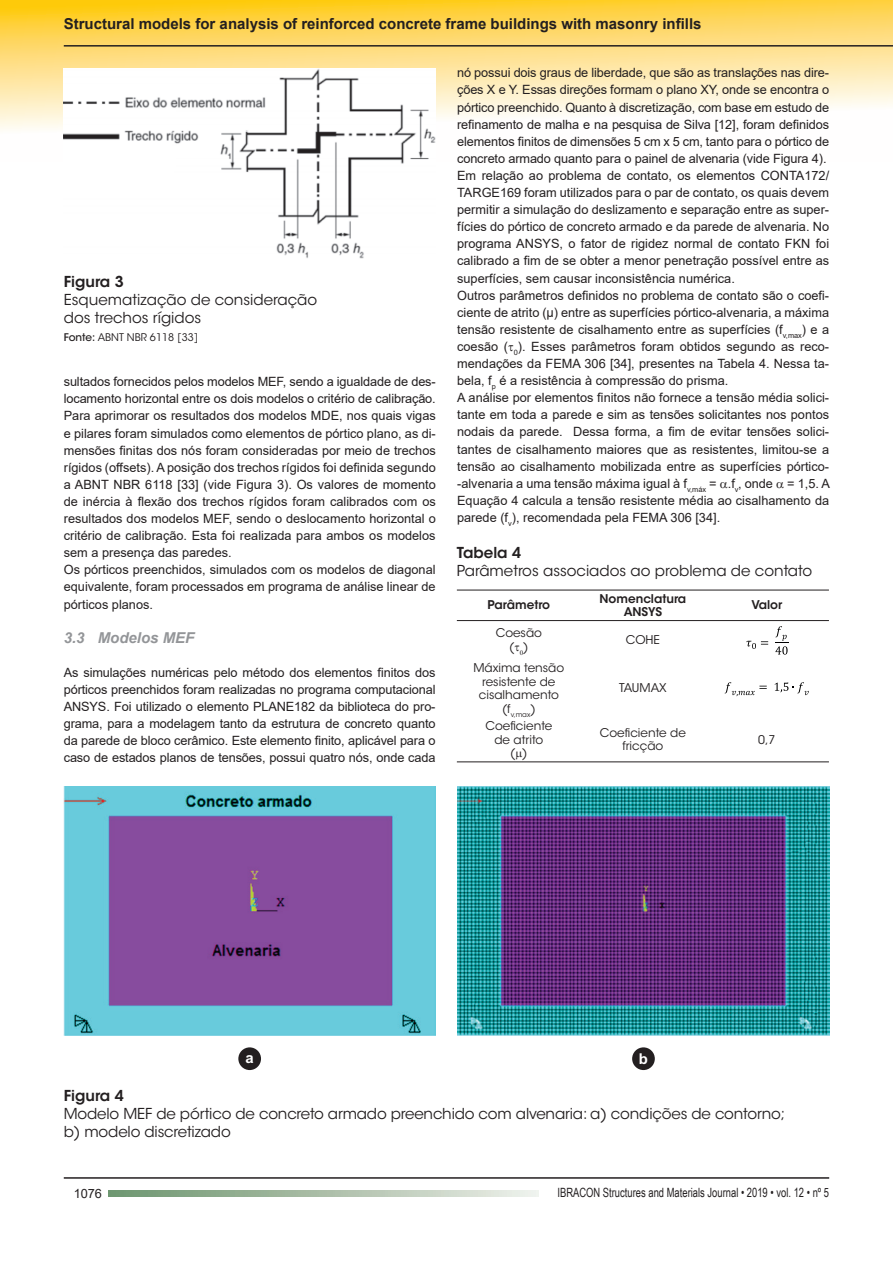
<style>
.page{position:relative;width:893px;height:1263px;background:#fff}
.page>*{position:absolute;margin:0;border:0;box-sizing:border-box;transform-origin:0 0}
.t1{font:15px/18px "ITC Avant Garde Std";letter-spacing:-.01em;color:#231f20}
.t2{font:700 15px "Arial";color:#231f20}
.t3{font:600 15px "ITC Avant Garde Std";color:#231f20}
.t4{font:italic 700 15px "Arial";color:#939598}
.t5{font:700 14.85px "Arial";color:#fff}
.t6{font:12.75px/17.1px "Arial";color:#231f20}
.t7{font:12.75px "Arial Narrow";color:#231f20;scale:.9 1}
.t8{font:12px/13.5px "ITC Avant Garde Std";color:#231f20;text-align:center}
.t9{font:600 12px/13.5px "ITC Avant Garde Std";color:#231f20;text-align:center}
.t10{font:10.5px "ITC Avant Garde Std";color:#231f20}
.t11{font:6.9px "ITC Avant Garde Std";color:#231f20}
.s1{font-weight:500}
</style>
<div class="page">
<svg style="left:0;top:0;width:893px;height:140px"></svg>
<hr style="left:64px;top:1177px;width:765px;height:2px;background:#231f20">
<hr style="left:64px;top:45px;width:829px;height:2px;background:#231f20">
<svg style="left:108px;top:1190px;width:431px;height:6px;background:#acc0aa"></svg>
<img style="left:64px;top:68px;width:372px;height:190px">
<div style="left:238px;top:1047px;width:23px;height:23px;background:#231f20;border-radius:50%"></div>
<div style="left:632px;top:1047px;width:23px;height:23px;background:#231f20;border-radius:50%"></div>
<img style="left:64px;top:786px;width:372px;height:249px">
<img style="left:458px;top:786px;width:371px;height:249px">
<svg style="left:746px;top:641px;width:22px;height:8px"></svg>
<svg style="left:775px;top:626px;width:13px;height:29px"></svg>
<svg style="left:725px;top:682px;width:42px;height:14px"></svg>
<svg style="left:775px;top:682px;width:34px;height:13px"></svg>
<hr style="left:457px;top:590px;width:372px;height:1px;background:#231f20">
<hr style="left:457px;top:620px;width:372px;height:1px;background:#231f20">
<hr style="left:457px;top:761px;width:372px;height:1px;background:#231f20">
<p class="t2" style="left:64px;top:13px;width:639px">Structural models for analysis of reinforced concrete frame buildings with masonry infills</p>
<p class="t3" style="left:64px;top:272px;width:62px">Figura 3</p>
<p class="t1" style="left:64px;top:291px;width:255px">Esquematização de consideração dos trechos rígidos</p>
<p class="t10" style="left:64px;top:331px;width:136px"><span class="s1">Fonte:</span> ABNT NBR 6118 [33]</p>
<p class="t6" style="left:64px;top:373px;width:374px">sultados fornecidos pelos modelos MEF, sendo a igualdade de des&shy;locamento horizontal entre os dois modelos o critério de calibração.<br>Para aprimorar os resultados dos modelos MDE, nos quais vigas e pilares foram simulados como elementos de pórtico plano, as di&shy;mensões finitas dos nós foram consideradas por meio de trechos rígidos (offsets). A posição dos trechos rígidos foi definida segundo a ABNT NBR 6118 [33] (vide Figura 3). Os valores de momento de inércia à flexão dos trechos rígidos foram calibrados com os resultados dos modelos MEF, sendo o deslocamento horizontal o critério de calibração. Esta foi realizada para ambos os modelos sem a presença das paredes.<br>Os pórticos preenchidos, simulados com os modelos de diagonal equivalente, foram processados em programa de análise linear de pórticos planos.</p>
<p class="t4" style="left:64px;top:627px;width:132px">3.3 Modelos MEF</p>
<p class="t6" style="left:64px;top:664px;width:373px;text-align:justify">As simulações numéricas pelo método dos elementos finitos dos pórticos preenchidos foram realizadas no programa computacional ANSYS. Foi utilizado o elemento PLANE182 da biblioteca do pro&shy;grama, para a modelagem tanto da estrutura de concreto quanto da parede de bloco cerâmico. Este elemento finito, aplicável para o caso de estados planos de tensões, possui quatro nós, onde cada</p>
<p class="t6" style="left:457px;top:64px;width:374px">nó possui dois graus de liberdade, que são as translações nas dire&shy;ções X e Y. Essas direções formam o plano XY, onde se encontra o pórtico preenchido. Quanto à discretização, com base em estudo de refinamento de malha e na pesquisa de Silva [12], foram definidos elementos finitos de dimensões 5 cm x 5 cm, tanto para o pórtico de concreto armado quanto para o painel de alvenaria (vide Figura 4).<br>Em relação ao problema de contato, os elementos CONTA172/ TARGE169 foram utilizados para o par de contato, os quais devem permitir a simulação do deslizamento e separação entre as super&shy;fícies do pórtico de concreto armado e da parede de alvenaria. No programa ANSYS, o fator de rigidez normal de contato FKN foi calibrado a fim de se obter a menor penetração possível entre as superfícies, sem causar inconsistência numérica.<br>Outros parâmetros definidos no problema de contato são o coefi&shy;ciente de atrito (µ) entre as superfícies pórtico-alvenaria, a máxima tensão resistente de cisalhamento entre as superfícies (f<sub>v,max</sub>) e a coesão ( <sub>0</sub>). Esses parâmetros foram obtidos segundo as reco&shy;mendações da FEMA 306 [34], presentes na Tabela 4. Nessa ta&shy;bela, f<sub>p</sub> é a resistência à compressão do prisma.<br>A análise por elementos finitos não fornece a tensão média solici&shy;tante em toda a parede e sim as tensões solicitantes nos pontos nodais da parede. Dessa forma, a fim de evitar tensões solici&shy;tantes de cisalhamento maiores que as resistentes, limitou-se a tensão ao cisalhamento mobilizada entre as superfícies pórtico--alvenaria a uma tensão máxima igual à f<sub>v,máx</sub> = .f<sub>v</sub>, onde = 1,5. A Equação 4 calcula a tensão resistente média ao cisalhamento da parede (f<sub>v</sub>), recomendada pela FEMA 306 [34].</p>
<p class="t3" style="left:457px;top:543px;width:66px">Tabela 4</p>
<p class="t1" style="left:457px;top:561px;width:357px">Parâmetros associados ao problema de contato</p>
<p class="t9" style="left:487px;top:598px;width:64px">Parâmetro</p>
<p class="t9" style="left:599px;top:591px;width:88px">Nomenclatura<br>ANSYS</p>
<p class="t9" style="left:751px;top:598px;width:32px">Valor</p>
<p class="t8" style="left:496px;top:626px;width:48px">Coesão (▼ )</p>
<p class="t8" style="left:626px;top:633px;width:36px">COHE</p>
<p class="t8" style="left:473px;top:661px;width:92px">Máxima tensão resistente de cisalhamento</p>
<p class="t11" style="left:502px;top:710px;width:35px"><sup>(f</sup>v,max<sup>)</sup></p>
<p class="t8" style="left:619px;top:681px;width:49px">TAUMAX</p>
<p class="t8" style="left:485px;top:719px;width:68px">Coeficiente de atrito<br>( )</p>
<p class="t8" style="left:600px;top:726px;width:87px">Coeficiente de fricção</p>
<p class="t8" style="left:758px;top:733px;width:19px">0,7</p>
<p class="t5" style="left:246px;top:1047px;width:10px">a</p>
<p class="t5" style="left:639px;top:1048px;width:11px">b</p>
<p class="t3" style="left:64px;top:1086px;width:62px">Figura 4</p>
<p class="t1" style="left:64px;top:1104px;width:723px">Modelo MEF de pórtico de concreto armado preenchido com alvenaria: a) condições de contorno; b) modelo discretizado</p>
<p class="t6" style="left:74px;top:1185px;width:30px">1076</p>
<p class="t7" style="left:557px;top:1183px;width:303px">IBRACON Structures and Materials Journal • 2019 • vol. 12 • nº 5</p>
</div>
